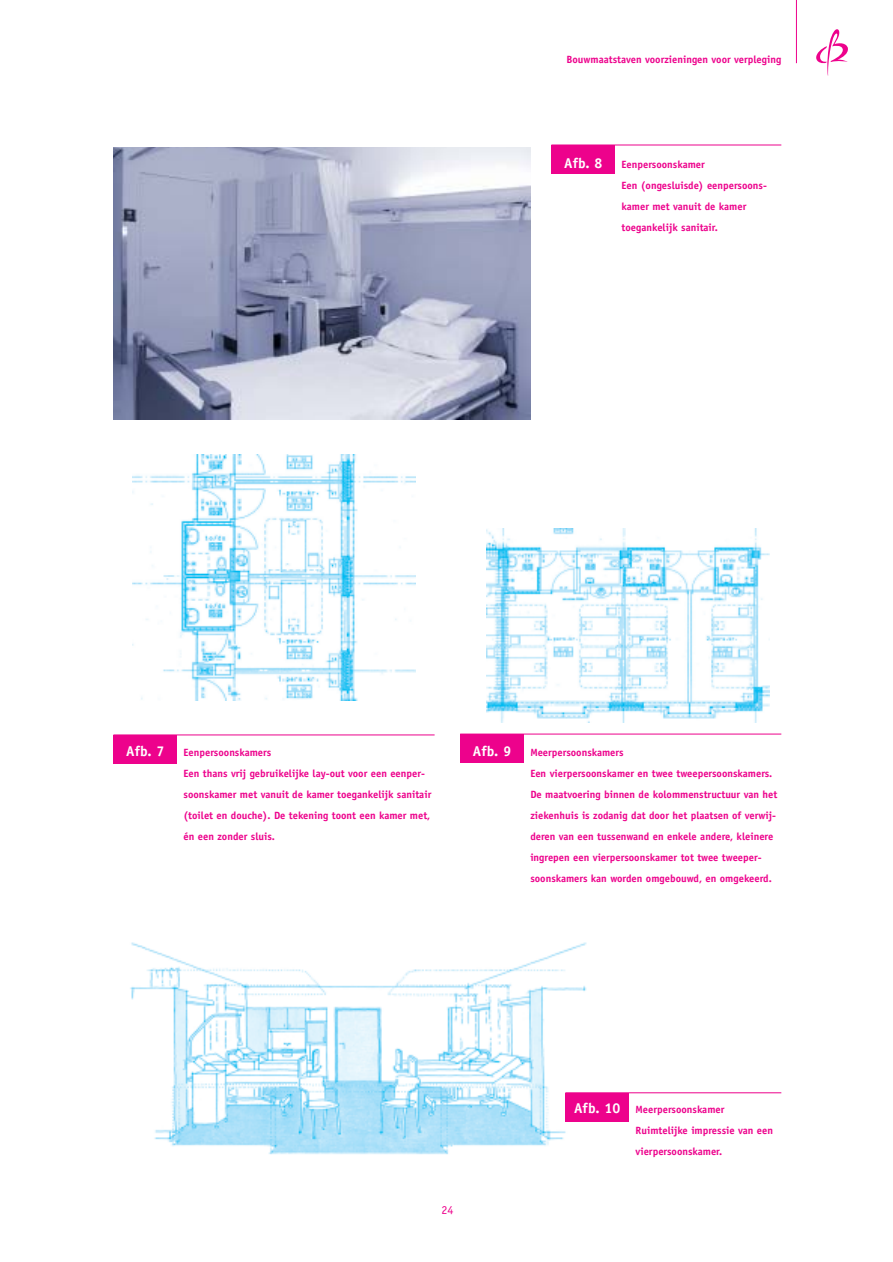
<style>
.page{position:relative;width:893px;height:1262px;background:#fff}
.page>*{position:absolute;margin:0;border:0;box-sizing:border-box;transform-origin:0 0}
.t1{font:700 14.25px "Officina Sans";letter-spacing:.01em;color:#fff}
.t2{font:12px "Officina Sans";color:#ed028c}
.t3{font:700 10.5px/21px "Officina Sans";color:#ed028c}
</style>
<div class="page">
<hr style="left:796px;top:0;width:1px;height:63px;background:#ed028c">
<svg style="left:816px;top:29px;width:31px;height:46px"></svg>
<img style="left:132px;top:454px;width:284px;height:247px">
<img style="left:113px;top:147px;width:417px;height:273px">
<hr style="left:113px;top:734px;width:321px;height:1px;background:#ed028c">
<div style="left:113px;top:735px;width:64px;height:28px;background:#ed028c"></div>
<hr style="left:551px;top:145px;width:230px;height:1px;background:#ed028c">
<div style="left:551px;top:145px;width:64px;height:29px;background:#ed028c"></div>
<img style="left:130px;top:942px;width:465px;height:213px">
<img style="left:486px;top:528px;width:283px;height:194px">
<hr style="left:460px;top:733px;width:321px;height:1px;background:#ed028c">
<div style="left:460px;top:734px;width:64px;height:28px;background:#ed028c"></div>
<hr style="left:565px;top:1092px;width:216px;height:1px;background:#ed028c">
<div style="left:565px;top:1093px;width:64px;height:28px;background:#ed028c"></div>
<p class="t3" style="left:566px;top:50px;width:216px">Bouwmaatstaven voorzieningen voor verpleging</p>
<h1 class="t1" style="left:564px;top:158px;width:40px">Afb. 8</h1>
<p class="t3" style="left:621px;top:155px;width:147px">Eenpersoonskamer<br>Een (ongesluisde) eenpersoons&shy;kamer met vanuit de kamer toegankelijk sanitair.</p>
<h1 class="t1" style="left:126px;top:746px;width:40px">Afb. 7</h1>
<p class="t3" style="left:184px;top:743px;width:249px">Eenpersoonskamers<br>Een thans vrij gebruikelijke lay-out voor een eenper&shy;soonskamer met vanuit de kamer toegankelijk sanitair (toilet en douche). De tekening toont een kamer met, én een zonder sluis.</p>
<h1 class="t1" style="left:473px;top:746px;width:40px">Afb. 9</h1>
<p class="t3" style="left:530px;top:743px;width:248px">Meerpersoonskamers<br>Een vierpersoonskamer en twee tweepersoonskamers.<br>De maatvoering binnen de kolommenstructuur van het ziekenhuis is zodanig dat door het plaatsen of verwij&shy;deren van een tussenwand en enkele andere, kleinere ingrepen een vierpersoonskamer tot twee tweeper&shy;soonskamers kan worden omgebouwd, en omgekeerd.</p>
<p class="t2" style="left:441px;top:1205px;width:13px">24</p>
<h1 class="t1" style="left:574px;top:1103px;width:48px">Afb. 10</h1>
<p class="t3" style="left:635px;top:1100px;width:139px">Meerpersoonskamer<br>Ruimtelijke impressie van een vierpersoonskamer.</p>
</div>
